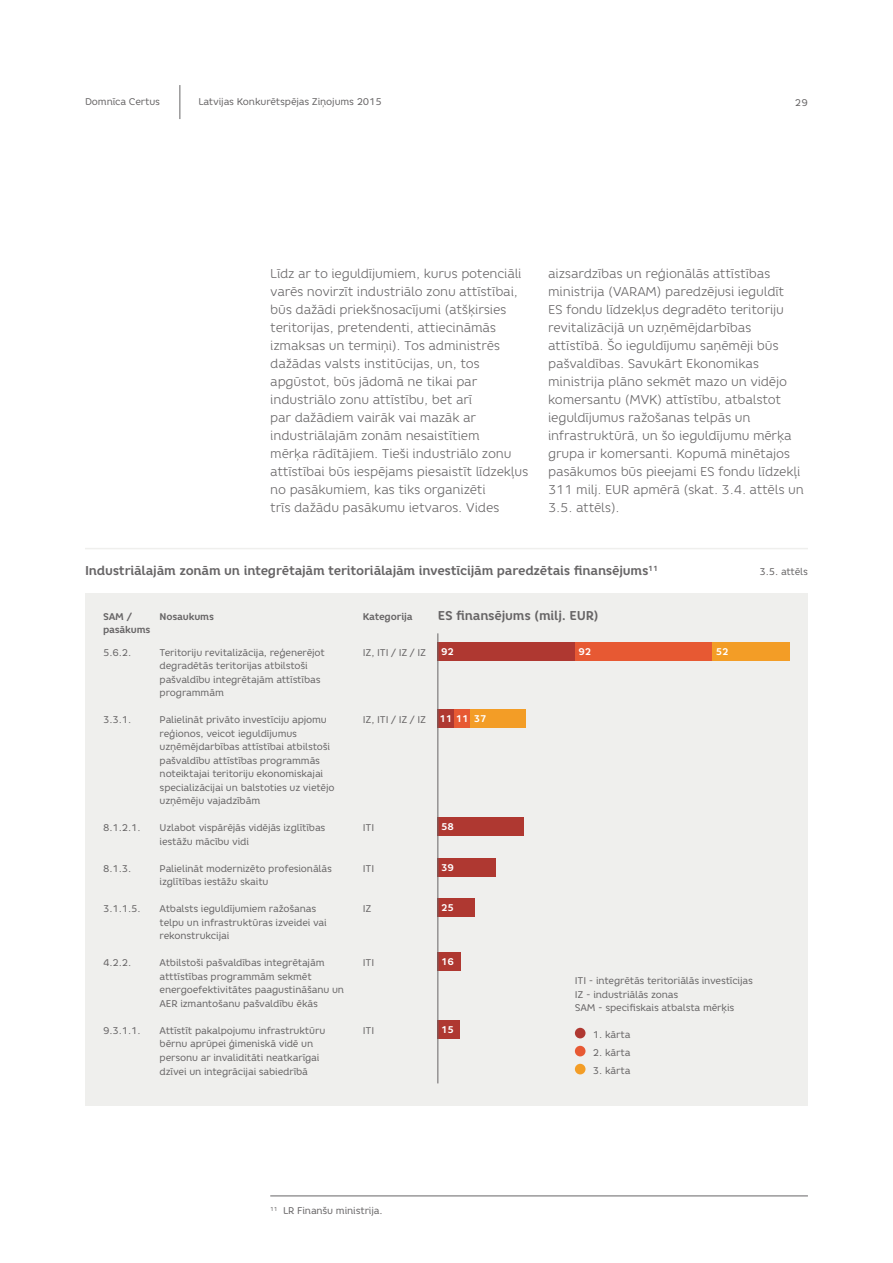
<style>
.page{position:relative;width:893px;height:1263px;background:#fff}
.page>*{position:absolute;margin:0;border:0;box-sizing:border-box;transform-origin:0 0}
.t1{font:300 12.75px/18px "Core Rhino 35";letter-spacing:-.015em;color:#676566}
.t2{font:700 12.75px "Core Rhino 65";letter-spacing:-.015em;color:#676566}
.t3{font:9.75px/13.5px "Core Rhino 45";letter-spacing:-.015em;color:#676566}
.t4{font:700 9.75px "Core Rhino 65";letter-spacing:-.015em;color:#676566}
.t5{font:700 9.75px "Core Rhino 65";letter-spacing:-.015em;color:#fff}
.t6{font:700 7.5px "Core Rhino 65";color:#676566}
</style>
<div class="page">
<hr style="left:180px;top:85px;width:1px;height:34px;background:#676566">
<hr style="left:270px;top:1196px;width:538px;height:1px;background:#676566">
<hr style="left:85px;top:548px;width:723px;height:1px;background:#efefed">
<div style="left:85px;top:593px;width:723px;height:513px;background:#efefed"></div>
<div style="left:437px;top:710px;width:17px;height:18px;background:#af3831"></div>
<div style="left:437px;top:818px;width:87px;height:18px;background:#af3831"></div>
<div style="left:437px;top:858px;width:59px;height:18px;background:#af3831"></div>
<div style="left:437px;top:899px;width:38px;height:18px;background:#af3831"></div>
<div style="left:437px;top:953px;width:24px;height:18px;background:#af3831"></div>
<div style="left:437px;top:1020px;width:23px;height:18px;background:#af3831"></div>
<div style="left:454px;top:710px;width:16px;height:18px;background:#e75933"></div>
<div style="left:470px;top:710px;width:56px;height:18px;background:#f39d26"></div>
<div style="left:437px;top:642px;width:138px;height:18px;background:#af3831"></div>
<div style="left:575px;top:642px;width:137px;height:18px;background:#e75933"></div>
<div style="left:712px;top:642px;width:78px;height:18px;background:#f39d26"></div>
<hr style="left:437px;top:633px;width:1px;height:450px;background:#676566">
<div style="left:575px;top:1028px;width:10px;height:10px;background:#af3831;border-radius:50%"></div>
<div style="left:575px;top:1046px;width:10px;height:10px;background:#e75933;border-radius:50%"></div>
<div style="left:575px;top:1064px;width:10px;height:10px;background:#f39d26;border-radius:50%"></div>
<p class="t3" style="left:85px;top:95px;width:77px">Domnīca Certus</p>
<p class="t3" style="left:198px;top:95px;width:185px">Latvijas Konkurētspējas Ziņojums 2015</p>
<p class="t3" style="left:795px;top:95px;width:15px">29</p>
<p class="t1" style="left:270px;top:264px;width:260px">Līdz ar to ieguldījumiem, kurus potenciāli varēs novirzīt industriālo zonu attīstībai, būs dažādi priekšnosacījumi (atšķirsies teritorijas, pretendenti, attiecināmās izmaksas un termiņi). Tos administrēs dažādas valsts institūcijas, un, tos apgūstot, būs jādomā ne tikai par industriālo zonu attīstību, bet arī<br>par dažādiem vairāk vai mazāk ar industriālajām zonām nesaistītiem<br>mērķa rādītājiem. Tieši industriālo zonu attīstībai būs iespējams piesaistīt līdzekļus no pasākumiem, kas tiks organizēti<br>trīs dažādu pasākumu ietvaros. Vides</p>
<h1 class="t1" style="left:548px;top:264px;width:224px">aizsardzības un reģionālās attīstības ministrija (VARAM</h1>
<p class="t1" style="left:548px;top:282px;width:254px;text-indent:109px">) paredzējusi ieguldīt<br>ES fondu līdzekļus degradēto teritoriju revitalizācijā un uzņēmējdarbības attīstībā. Šo ieguldījumu saņēmēji būs pašvaldības. Savukārt E konomikas ministrija plāno sekmēt mazo un vidējo komersantu (MVK) attīstību, atbalstot ieguldījumus ražošanas telpās un infrastruktūrā, un šo ieguldījumu mērķa grupa ir komersanti. Kopumā minētajos pasākumos būs pieejami ES fondu līdzekļi 311 milj. EUR</p>
<h1 class="t1" style="left:633px;top:480px;width:172px">apmērā (skat. 3.4. attēls un</h1>
<h1 class="t1" style="left:548px;top:498px;width:73px">3.5. attēls).</h1>
<h1 class="t2" style="left:85px;top:562px;width:565px">Industriālajām zonām un integrētajām teritoriālajām investīcijām paredzētais finansējums</h1>
<p class="t3" style="left:759px;top:564px;width:50px">3.5. attēls</p>
<p class="t6" style="left:648px;top:563px;width:11px">11</p>
<p class="t4" style="left:103px;top:610px;width:30px">SAM /</p>
<p class="t4" style="left:160px;top:610px;width:56px">N osaukums</p>
<p class="t4" style="left:363px;top:610px;width:51px">Kategorija</p>
<h1 class="t2" style="left:438px;top:607px;width:162px">ES finansējums (milj. EUR)</h1>
<p class="t4" style="left:103px;top:624px;width:49px">pasākums</p>
<p class="t3" style="left:103px;top:645px;width:30px">5.6.2.</p>
<p class="t5" style="left:441px;top:645px;width:14px">92</p>
<p class="t5" style="left:578px;top:645px;width:14px">92</p>
<p class="t5" style="left:716px;top:645px;width:14px">52</p>
<p class="t3" style="left:160px;top:645px;width:167px">Teritoriju revitalizācija, reģenerējot degradētās teritorijas atbilstoši pašvaldību integrētajām attīstības programmām</p>
<p class="t3" style="left:160px;top:713px;width:176px">Palielināt privāto investīciju apjomu reģionos, veicot ieguldījumus uzņēmējdarbības attīstībai atbilstoši pašvaldību attīstības programmās noteiktajai teritoriju ekonomiskajai specializācijai un balstoties uz vietējo uzņēmēju vajadzībām</p>
<p class="t3" style="left:160px;top:821px;width:167px">Uzlabot vispārējās vidējās izglītības iestāžu mācību vidi</p>
<p class="t3" style="left:160px;top:862px;width:174px">Palielināt modernizēto profesionālās izglītības iestāžu skaitu</p>
<p class="t3" style="left:160px;top:902px;width:169px">Atbalsts ieguldījumiem ražošanas telpu un infrastruktūras izveidei vai rekonstrukcijai</p>
<p class="t3" style="left:160px;top:956px;width:186px">Atbilstoši pašvaldības integrētajām atttīstības programmām sekmēt energoefektivitātes paagustināšanu un AER izmantošanu pašvaldību ēkās</p>
<p class="t3" style="left:160px;top:1024px;width:167px">Attīstīt pakalpojumu infrastruktūru bērnu aprūpei ģimeniskā vidē un personu ar invaliditāti neatkarīgai dzīvei un integrācijai sabiedrībā</p>
<p class="t3" style="left:363px;top:645px;width:65px">IZ, ITI / IZ / IZ</p>
<p class="t5" style="left:440px;top:712px;width:49px">11 11 37</p>
<p class="t3" style="left:363px;top:713px;width:65px">IZ, ITI / IZ / IZ</p>
<p class="t3" style="left:103px;top:713px;width:30px">3.3.1.</p>
<p class="t5" style="left:441px;top:820px;width:14px">58</p>
<p class="t3" style="left:103px;top:821px;width:39px">8.1.2.1.</p>
<p class="t3" style="left:103px;top:861px;width:30px">8.1.3.</p>
<p class="t3" style="left:103px;top:902px;width:39px">3.1.1.5.</p>
<p class="t3" style="left:363px;top:821px;width:13px">ITI</p>
<p class="t3" style="left:363px;top:861px;width:13px">ITI</p>
<p class="t3" style="left:363px;top:902px;width:10px">IZ</p>
<p class="t5" style="left:441px;top:861px;width:14px">39</p>
<p class="t5" style="left:441px;top:901px;width:14px">25</p>
<p class="t5" style="left:441px;top:955px;width:14px">16</p>
<p class="t3" style="left:103px;top:956px;width:30px">4.2.2.</p>
<p class="t3" style="left:363px;top:956px;width:13px">ITI</p>
<p class="t3" style="left:575px;top:974px;width:180px">ITI - integrētās teritoriālās investīcijas<br>IZ - industriālās zonas<br>SAM - specifiskais atbalsta mērķis</p>
<p class="t3" style="left:593px;top:1027px;width:39px">1. kārta</p>
<p class="t3" style="left:593px;top:1045px;width:39px">2. kārta</p>
<p class="t3" style="left:593px;top:1063px;width:39px">3. kārta</p>
<p class="t5" style="left:441px;top:1023px;width:14px">15</p>
<p class="t3" style="left:103px;top:1023px;width:39px">9.3.1.1.</p>
<p class="t3" style="left:363px;top:1023px;width:13px">ITI</p>
<p class="t3" style="left:270px;top:1203px;width:114px"><sup>11</sup> LR Finanšu ministrija.</p>
</div>
